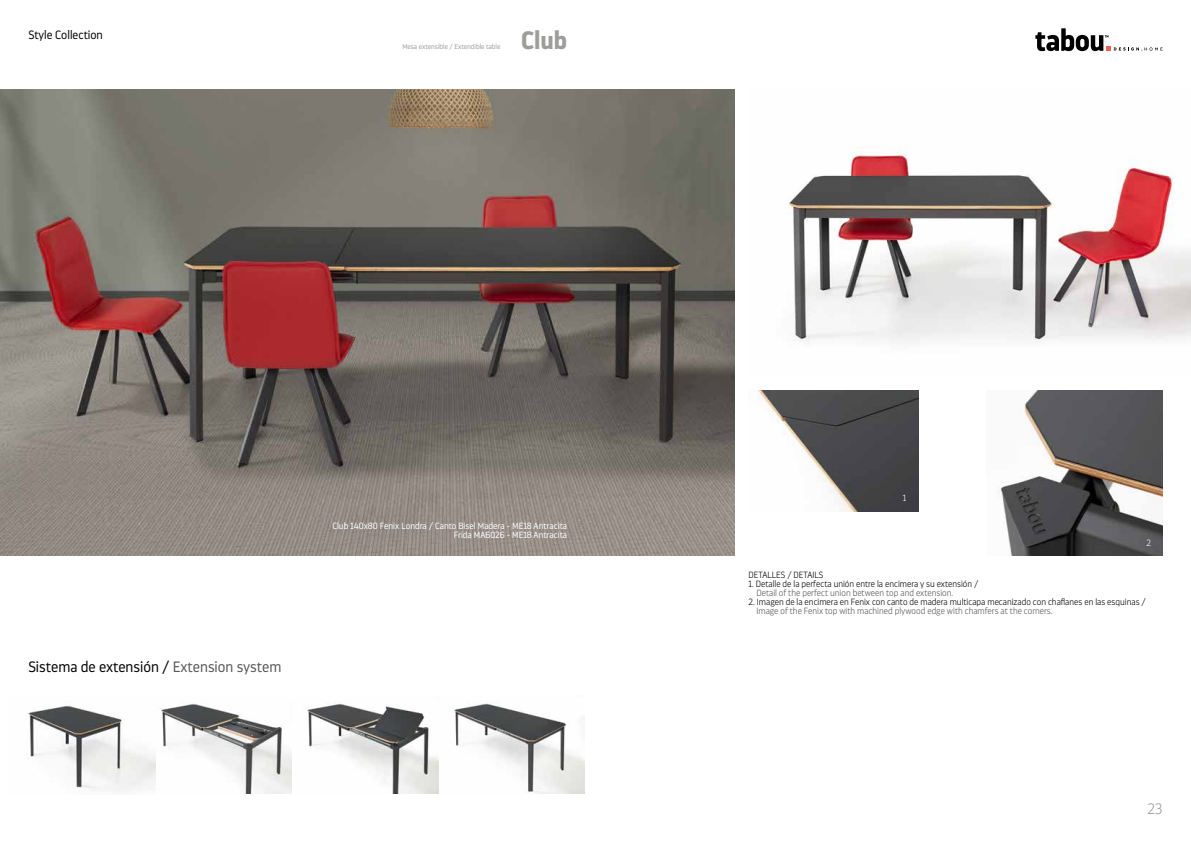
<style>
.page{position:relative;width:1191px;height:842px;background:#fff}
.page>*{position:absolute;margin:0;border:0;box-sizing:border-box;transform-origin:0 0}
.t1{font:700 25px "Darwin Pro";color:#9d9d9c}
.t2{font:300 15px "Darwin Pro";color:#000}
.t3{font:200 15px "Darwin Pro";color:#9d9d9c}
.t4{font:300 12px "Darwin Pro";color:#000}
.t5{font:200 9px "Darwin Pro";color:#000}
.t6{font:200 9px "Darwin Pro";color:#575756}
.t7{font:300 9px/9px "Darwin Pro";color:#fff;text-align:right}
.t8{font:200 9px "Darwin Pro";color:#fff}
.t9{font:300 7px "Darwin Pro";color:#9d9d9c}
.s1{color:#575756}
</style>
<div class="page">
<img style="left:0;top:89px;width:734px;height:466px">
<img style="left:758px;top:391px;width:160px;height:120px">
<img style="left:786px;top:146px;width:405px;height:196px">
<img style="left:998px;top:391px;width:164px;height:165px">
<img style="left:155px;top:703px;width:429px;height:90px">
<img style="left:28px;top:705px;width:127px;height:86px">
<svg style="left:1035px;top:28px;width:127px;height:23px"></svg>
<h3 class="t4" style="left:28px;top:27px;width:76px">Style Collection</h3>
<p class="t9" style="left:402px;top:42px;width:100px">Mesa extensible / Extendible table</p>
<h1 class="t1" style="left:521px;top:23px;width:48px">Club</h1>
<h2 class="t2" style="left:28px;top:656px;width:255px">Sistema de extensión / <span class="s1">Extension system</span></h2>
<p class="t7" style="left:332px;top:522px;width:236px">Club 140x80 Fenix Londra / Canto Bisel Madera - ME18 Antracita<br>Frida MA6026 - ME18 Antracita</p>
<p class="t8" style="left:902px;top:492px;width:5px">1</p>
<p class="t8" style="left:1146px;top:537px;width:6px">2</p>
<p class="t5" style="left:748px;top:569px;width:76px">DETALLES / DETAILS</p>
<p class="t5" style="left:748px;top:578px;width:231px">1. Detalle de la perfecta unión entre la encimera y su extensión /</p>
<p class="t6" style="left:756px;top:587px;width:198px">Detail of the perfect union between top and extension.</p>
<p class="t5" style="left:748px;top:596px;width:399px">2. Imagen de la encimera en Fenix con canto de madera multicapa mecanizado con chaflanes en las esquinas /</p>
<p class="t6" style="left:756px;top:605px;width:298px">Image of the Fenix top with machined plywood edge with chamfers at the corners.</p>
<h2 class="t3" style="left:1147px;top:799px;width:17px">23</h2>
</div>
